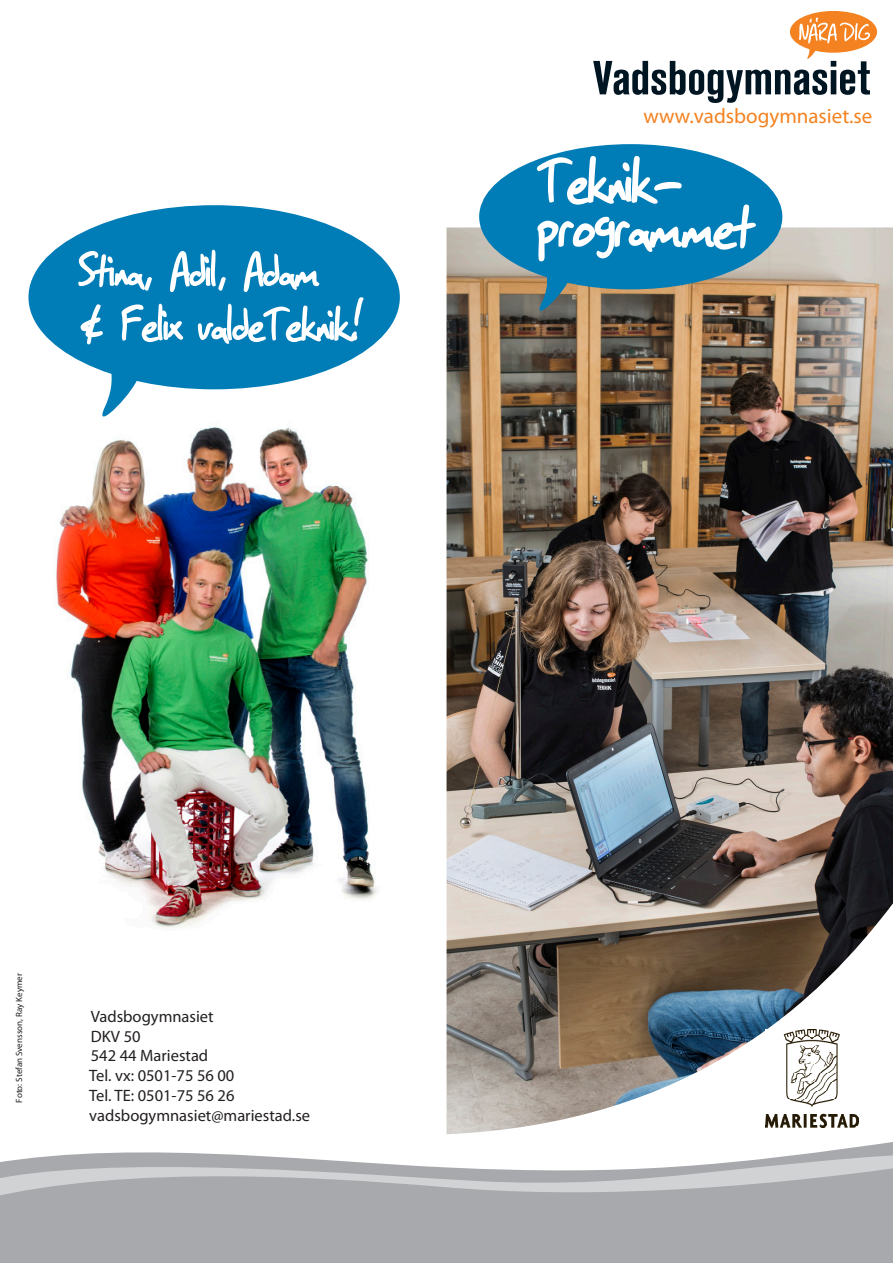
<style>
.page{position:relative;width:893px;height:1263px;background:#fff}
.page>*{position:absolute;margin:0;border:0;box-sizing:border-box;transform-origin:0 0}
.t1{font:700 72px "SF Grunge Sans";color:#fff}
.t2{font:700 54px/54px "SF Grunge Sans";color:#fff}
.t3{font:21px "Myriad Pro";color:#f58220}
.t4{font:16.5px/19.8px "Myriad Pro";color:#231f20}
.t5{font:9px "Myriad Pro";color:#231f20}
</style>
<div class="page">
<img style="left:447px;top:227px;width:446px;height:907px">
<svg style="left:828px;top:1142px;width:65px;height:9px"></svg>
<svg style="left:0;top:1151px;width:893px;height:13px"></svg>
<svg style="left:0;top:1164px;width:893px;height:52px;background:#b3b4b7"></svg>
<div style="left:0;top:1216px;width:893px;height:47px;background:#a8a9ad"></div>
<div style="left:479px;top:144px;width:303px;height:145px;background:#007cb6;border-radius:50%"></div>
<svg style="left:530px;top:271px;width:41px;height:55px;background:#526e73"></svg>
<img style="left:54px;top:384px;width:324px;height:544px">
<div style="left:790px;top:11px;width:87px;height:42px;background:#f58220;border-radius:50%"></div>
<svg style="left:593px;top:18px;width:277px;height:85px"></svg>
<img style="left:765px;top:1029px;width:94px;height:98px">
<div style="left:28px;top:205px;width:372px;height:184px;background:#007cb6;border-radius:50%"></div>
<svg style="left:91px;top:366px;width:50px;height:70px"></svg>
<p class="t2" style="left:78px;top:239px;width:289px">Stina, Adil, Adam<br>&amp; Felix valdeTeknik!</p>
<p class="t3" style="left:643px;top:103px;width:230px">www.vadsbogymnasiet.se</p>
<p class="t1" style="left:537px;top:131px;width:149px">Teknik-</p>
<p class="t1" style="left:537px;top:176px;width:217px">programmet</p>
<p class="t5" style="left:14px;top:1102px;width:131px;rotate:-90deg">Foto: Stefan Svensson, Ray Keymer</p>
<p class="t4" style="left:91px;top:1006px;width:124px">Vadsbogymnasiet</p>
<p class="t4" style="left:91px;top:1026px;width:51px">DKV 50</p>
<p class="t4" style="left:91px;top:1046px;width:119px">542 44 Mariestad</p>
<p class="t4" style="left:89px;top:1065px;width:147px">Tel. vx: 0501-75 56 00<br>Tel. TE: 0501-75 56 26</p>
<p class="t4" style="left:89px;top:1105px;width:222px">vadsbogymnasiet@mariestad.se</p>
</div>
